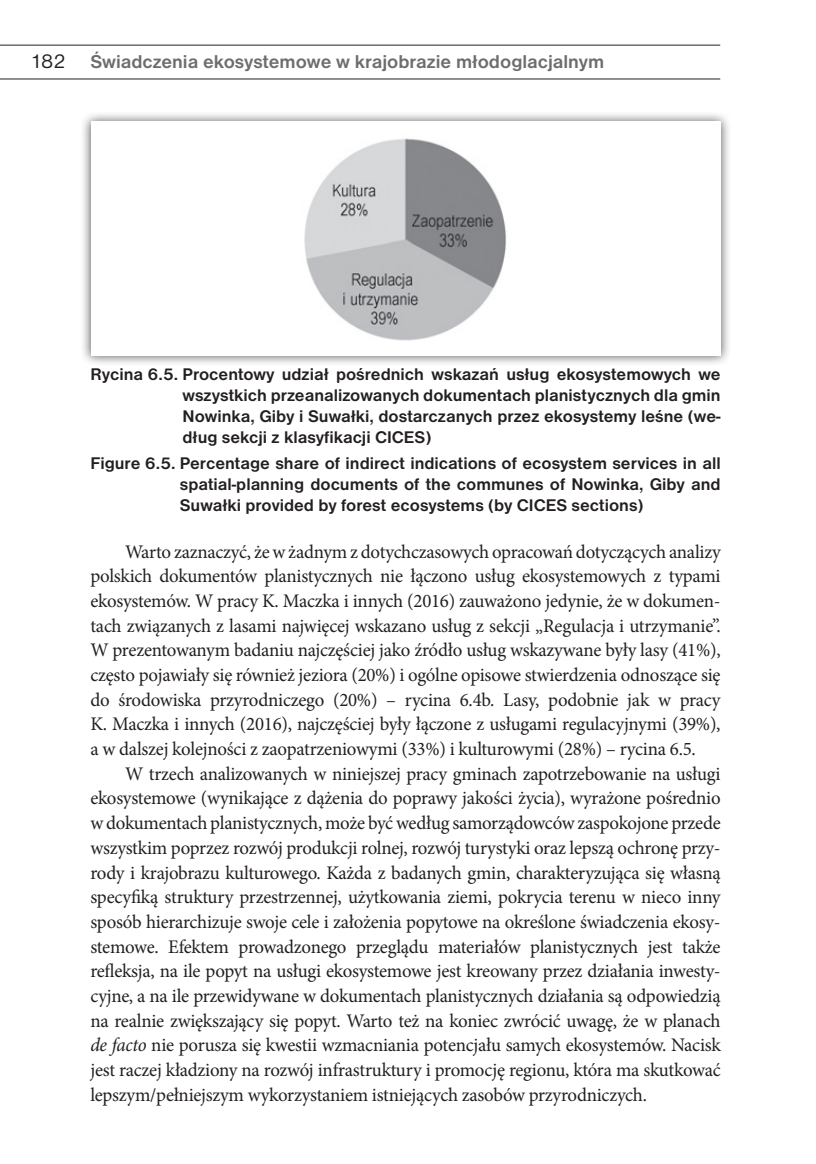
<style>
.page{position:relative;width:816px;height:1164px;background:#fff}
.page>*{position:absolute;margin:0;border:0;box-sizing:border-box;transform-origin:0 0}
.a_body{font:19.25px/24.7px "Minion Pro";letter-spacing:-.015em;color:#231f20;text-align:justify}
.t1{font:700 19.25px "Nimbus San DEE";color:#6c6d70}
.a_podpis_ok{font:700 17.5px/21px "Nimbus San DEE";color:#231f20;text-align:justify}
.s1{font-weight:400;font-size:21px;color:#231f20}
.s2{font-style:italic}
</style>
<div class="page">
<svg style="left:0;top:45px;width:720px;height:34px"></svg>
<div style="left:80px;top:110px;width:650px;height:256px;background:#231f20;opacity:.75"></div>
<div style="left:91px;top:122px;width:629px;height:234px;background:#fff"></div>
<img style="left:304px;top:138px;width:202px;height:203px">
<p class="t1" style="left:30px;top:50px;width:575px"><span class="s1">182</span> Świadczenia ekosystemowe w krajobrazie młodoglacjalnym</p>
<p class="a_podpis_ok" style="left:182px;top:363px;width:539px;text-indent:-92px">Rycina 6.5. Procentowy udział pośrednich wskazań usług ekosystemowych we wszystkich przeanalizowanych dokumentach planistycznych dla gmin Nowinka, Giby i Suwałki, dostarczanych przez ekosystemy leśne (we&shy;dług sekcji z klasyfikacji CICES)</p>
<p class="a_podpis_ok" style="left:180px;top:452px;width:542px;text-indent:-89px">Figure 6.5. Percentage share of indirect indications of ecosystem services in all spatial-planning documents of the communes of Nowinka, Giby and Suwałki provided by forest ecosystems (by CICES sections)</p>
<p class="a_body" style="left:90px;top:539px;width:632px;text-indent:35px">Warto zaznaczyć, że w żadnym z dotychczasowych opracowań dotyczących analizy polskich dokumentów planistycznych nie łączono usług ekosystemowych z typami ekosystemów. W pracy K. Maczka i innych (2016) zauważono jedynie, że w dokumen&shy;tach związanych z lasami najwięcej wskazano usług z sekcji „Regulacja i utrzymanie”.<br>W prezentowanym badaniu najczęściej jako źródło usług wskazywane były lasy (41%), często pojawiały się również jeziora (20%) i ogólne opisowe stwierdzenia odnoszące się do środowiska przyrodniczego (20%) – rycina 6.4b. Lasy, podobnie jak w pracy K. Maczka i innych (2016), najczęściej były łączone z usługami regulacyjnymi (39%), a w dalszej kolejności z zaopatrzeniowymi (33%) i kulturowymi (28%) – rycina 6.5.</p>
<p class="a_body" style="left:90px;top:761px;width:632px;text-indent:35px">W trzech analizowanych w niniejszej pracy gminach zapotrzebowanie na usługi ekosystemowe (wynikające z dążenia do poprawy jakości życia), wyrażone pośrednio w dokumentach planistycznych, może być według samorządowców zaspokojone przede wszystkim poprzez rozwój produkcji rolnej, rozwój turystyki oraz lepszą ochronę przy&shy;rody i krajobrazu kulturowego. Każda z badanych gmin, charakteryzująca się własną specyfiką struktury przestrzennej, użytkowania ziemi, pokrycia terenu w nieco inny sposób hierarchizuje swoje cele i założenia popytowe na określone świadczenia ekosy&shy;stemowe. Efektem prowadzonego przeglądu materiałów planistycznych jest także refleksja, na ile popyt na usługi ekosystemowe jest kreowany przez działania inwesty&shy;cyjne, a na ile przewidywane w dokumentach planistycznych działania są odpowiedzią na realnie zwiększający się popyt. Warto też na koniec zwrócić uwagę, że w planach <span class="s2">de facto</span> nie porusza się kwestii wzmacniania potencjału samych ekosystemów. Nacisk jest raczej kładziony na rozwój infrastruktury i promocję regionu, która ma skutkować lepszym/pełniejszym wykorzystaniem istniejących zasobów przyrodniczych.</p>
</div>
